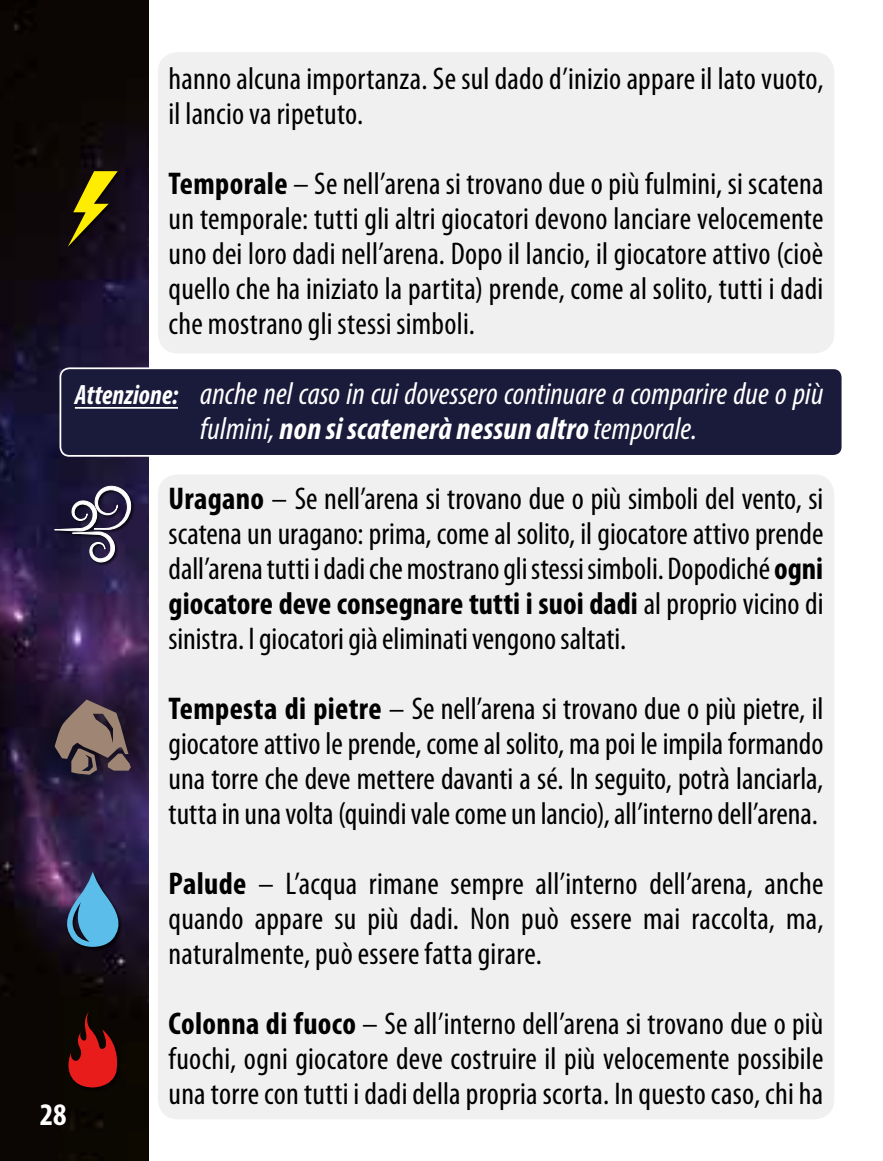
<style>
.page{position:relative;width:883px;height:1161px;background:#fff}
.page>*{position:absolute;margin:0;border:0;box-sizing:border-box;transform-origin:0 0}
.t1{font:condensed 31.5px/35px "Myriad Pro";letter-spacing:.005em;color:#000;text-align:justify}
.t2{font:italic condensed 31.5px/35px "Myriad Pro";letter-spacing:.005em;color:#fff}
.t3{font:700 condensed 31.5px "Myriad Pro";color:#fff}
.t4{font:italic 700 condensed 28px "Myriad Pro";letter-spacing:.005em;color:#fff;scale:.95 1}
.s1{font-weight:700}
</style>
<div class="page">
<img style="left:0;top:0;width:149px;height:1161px">
<div style="left:60px;top:368px;width:782px;height:88px;background:#1a1a3b;border-radius:9px"></div>
<div style="left:60px;top:367px;width:783px;height:90px;border:2px solid #fff;border-radius:9px"></div>
<div style="left:67px;top:170px;width:55px;height:80px;background:#150d1c"></div>
<svg style="left:68px;top:171px;width:50px;height:76px"></svg>
<div style="left:54px;top:486px;width:81px;height:80px;background:#000;opacity:.75"></div>
<svg style="left:54px;top:485px;width:77px;height:77px;background:#47415d"></svg>
<div style="left:66px;top:870px;width:57px;height:80px;background:#000;opacity:.75"></div>
<svg style="left:61px;top:871px;width:63px;height:76px;background:#42668d"></svg>
<div style="left:158px;top:52px;width:676px;height:301px;background:#f0f0f0;border-radius:20px"></div>
<div style="left:158px;top:474px;width:676px;height:645px;background:#f0f0f0;border-radius:20px"></div>
<div style="left:68px;top:1010px;width:53px;height:81px;background:#0a0600"></div>
<svg style="left:68px;top:1011px;width:54px;height:76px"></svg>
<svg style="left:0;top:629px;width:149px;height:218px;background:#2d1c40"></svg>
<svg style="left:55px;top:699px;width:76px;height:76px;background:#645254"></svg>
<hr style="left:75px;top:407px;width:103px;height:2px;background:#fff">
<p class="t1" style="left:169px;top:61px;width:656px">hanno alcuna importanza. Se sul dado d’inizio appare il lato vuoto, il lancio va ripetuto.</p>
<p class="t1" style="left:169px;top:166px;width:656px"><span class="s1">Temporale</span> – Se nell’arena si trovano due o più fulmini, si scatena un temporale: tutti gli altri giocatori devono lanciare velocemente uno dei loro dadi nell’arena. Dopo il lancio, il giocatore attivo (cioè quello che ha iniziato la partita) prende, come al solito, tutti i dadi che mostrano gli stessi simboli.</p>
<p class="t4" style="left:75px;top:378px;width:110px">Attenzione:</p>
<p class="t2" style="left:200px;top:376px;width:625px">anche nel caso in cui dovessero continuare a comparire due o più fulmini, <span class="s1">non si scatenerà nessun altro</span> temporale.</p>
<p class="t1" style="left:169px;top:481px;width:656px"><span class="s1">Uragano</span> – Se nell’arena si trovano due o più simboli del vento, si scatena un uragano: prima, come al solito, il giocatore attivo prende dall’arena tutti i dadi che mostrano gli stessi simboli. Dopodiché <span class="s1">ogni giocatore deve consegnare tutti i suoi dadi</span> al proprio vicino di sinistra. I giocatori già eliminati vengono saltati.</p>
<p class="t1" style="left:169px;top:691px;width:656px"><span class="s1">Tempesta di pietre</span> – Se nell’arena si trovano due o più pietre, il giocatore attivo le prende, come al solito, ma poi le impila formando una torre che deve mettere davanti a sé. In seguito, potrà lanciarla, tutta in una volta (quindi vale come un lancio), all’interno dell’arena.</p>
<p class="t3" style="left:40px;top:1095px;width:28px">28</p>
<p class="t1" style="left:169px;top:866px;width:656px"><span class="s1">Palude</span> – L’acqua rimane sempre all’interno dell’arena, anche quando appare su più dadi. Non può essere mai raccolta, ma, naturalmente, può essere fatta girare.</p>
<p class="t1" style="left:169px;top:1006px;width:656px"><span class="s1">Colonna di fuoco</span> – Se all’interno dell’arena si trovano due o più fuochi, ogni giocatore deve costruire il più velocemente possibile una torre con tutti i dadi della propria scorta. In questo caso, chi ha</p>
</div>
